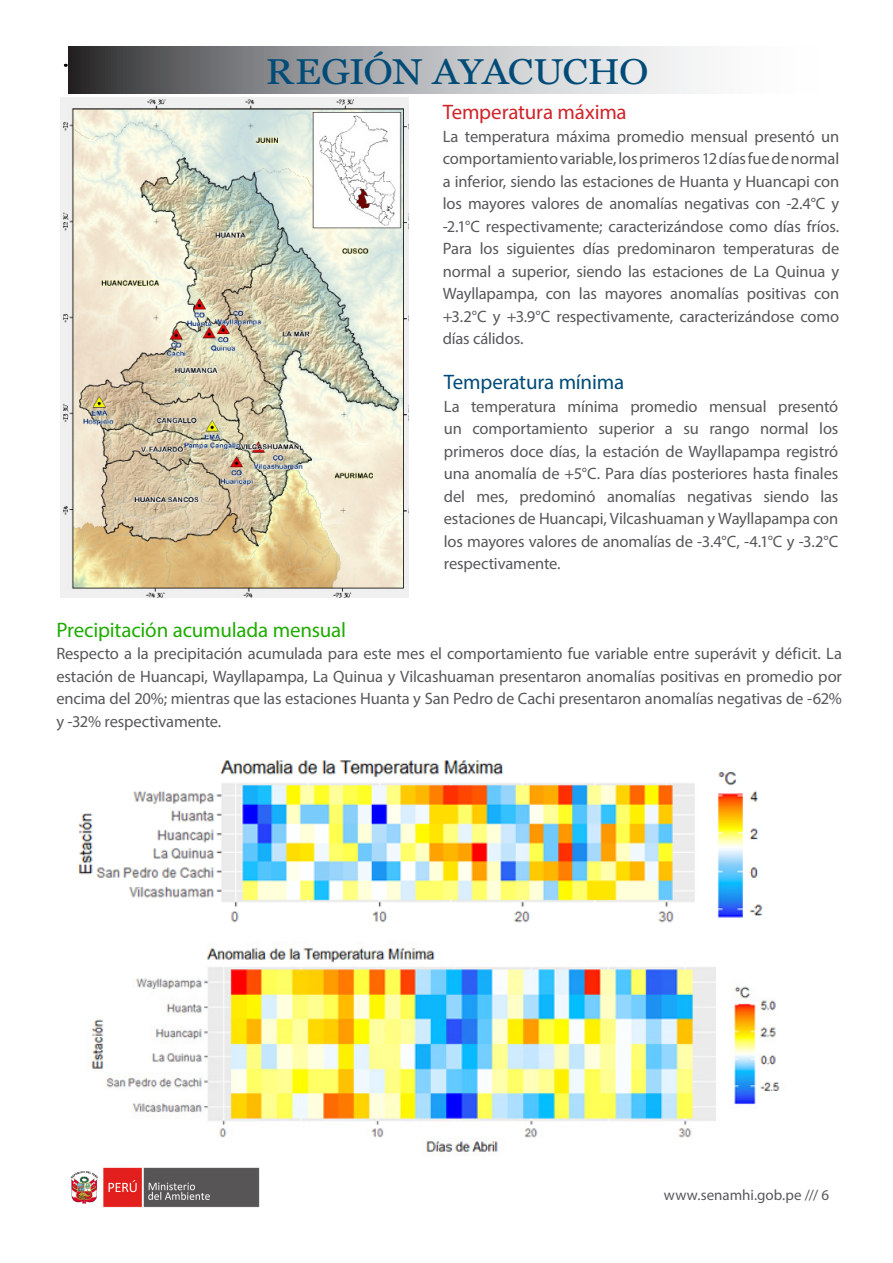
<style>
.page{position:relative;width:893px;height:1263px;background:#fff}
.page>*{position:absolute;margin:0;border:0;box-sizing:border-box;transform-origin:0 0}
.TITULOS{font:36px "Georgia";letter-spacing:-.02em;color:#004b77;scale:1.1 1}
.t1{font:21px "Myriad Pro";letter-spacing:-.01em;color:#1fac00}
.t2{font:21px "Myriad Pro";letter-spacing:-.01em;color:#d1232a}
.t3{font:21px "Myriad Pro";letter-spacing:-.01em;color:#004b77}
.t4{font:16.5px/22.5px "Myriad Pro";letter-spacing:-.01em;color:#57585a;text-align:justify}
.t5{font:15px "Myriad Pro";color:#57585a}
</style>
<div class="page">
<img style="left:70px;top:1167px;width:190px;height:41px">
<img style="left:61px;top:98px;width:347px;height:499px">
<svg style="left:68px;top:47px;width:632px;height:47px;background:#a2a3a6"></svg>
<img style="left:78px;top:760px;width:685px;height:163px">
<img style="left:87px;top:941px;width:698px;height:214px">
<p class="TITULOS" style="left:266px;top:50px;width:349px">REGIÓN AYACUCHO</p>
<p class="t2" style="left:443px;top:99px;width:185px">Temperatura máxima</p>
<p class="t4" style="left:443px;top:125px;width:398px">La temperatura máxima promedio mensual presentó un comportamiento variable, los primeros 12 días fue de normal a inferior, siendo las estaciones de Huanta y Huancapi con los mayores valores de anomalías negativas con -2.4°C y -2.1°C respectivamente; caracterizándose como días fríos.<br>Para los siguientes días predominaron temperaturas de normal a superior, siendo las estaciones de La Quinua y Wayllapampa, con las mayores anomalías positivas con +3.2°C y +3.9°C respectivamente, caracterizándose como días cálidos.</p>
<p class="t3" style="left:444px;top:369px;width:182px">Temperatura mínima</p>
<p class="t4" style="left:444px;top:395px;width:396px">La temperatura mínima promedio mensual presentó un comportamiento superior a su rango normal los primeros doce días, la estación de Wayllapampa registró una anomalía de +5°C. Para días posteriores hasta finales del mes, predominó anomalías negativas siendo las estaciones de Huancapi, Vilcashuaman y Wayllapampa con los mayores valores de anomalías de -3.4°C, -4.1°C y -3.2°C respectivamente.</p>
<p class="t1" style="left:56px;top:617px;width:291px">Precipitación acumulada mensual</p>
<p class="t4" style="left:56px;top:642px;width:787px">Respecto a la precipitación acumulada para este mes el comportamiento fue variable entre superávit y déficit. La estación de Huancapi, Wayllapampa, La Quinua y Vilcashuaman presentaron anomalías positivas en promedio por encima del 20%; mientras que las estaciones Huanta y San Pedro de Cachi presentaron anomalías negativas de -62% y -32% respectivamente.</p>
<p class="t5" style="left:664px;top:1186px;width:167px">www.senamhi.gob.pe /// 6</p>
</div>
